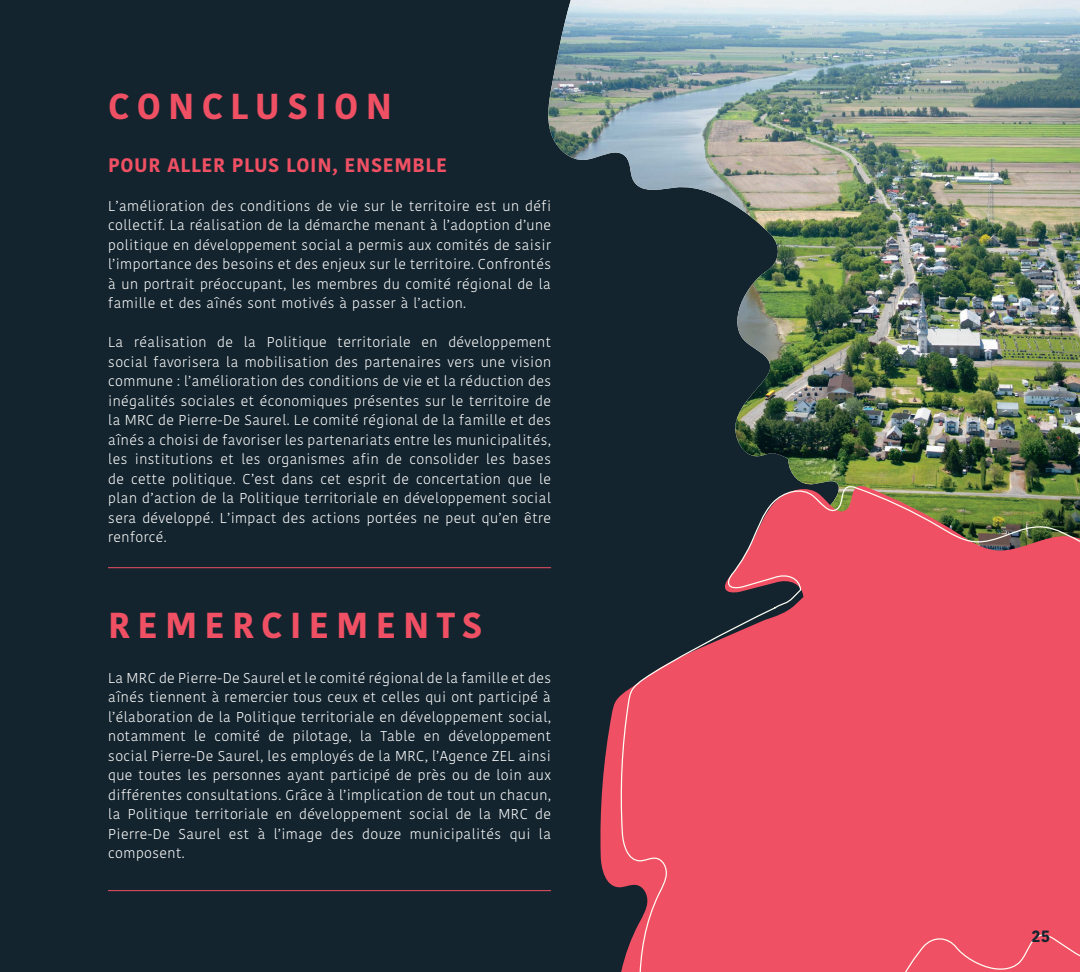
<style>
.page{position:relative;width:1080px;height:972px;background:#13242e}
.page>*{position:absolute;margin:0;border:0;box-sizing:border-box;transform-origin:0 0}
.t1{font:700 36px "Kohinoor Devanagari";letter-spacing:.2em;color:#ef5063}
.t2{font:700 19.5px "Kohinoor Devanagari";letter-spacing:.03em;color:#ef5063}
.t3{font:700 16.5px "Kohinoor Devanagari";color:#13242e}
.t4{font:300 14.25px/19.5px "Kohinoor Devanagari";letter-spacing:.03em;color:#fff;text-align:justify}
</style>
<div class="page">
<img style="left:548px;top:0;width:532px;height:484px">
<svg style="left:600px;top:484px;width:480px;height:404px"></svg>
<svg style="left:620px;top:485px;width:460px;height:487px"></svg>
<hr style="left:108px;top:567px;width:443px;height:1px;background:#ef5063">
<hr style="left:108px;top:890px;width:443px;height:1px;background:#ef5063">
<h1 class="t1" style="left:108px;top:74px;width:285px">CONCLUSION</h1>
<h2 class="t2" style="left:108px;top:147px;width:340px">POUR ALLER PLUS LOIN, ENSEMBLE</h2>
<p class="t4" style="left:108px;top:196px;width:444px">L’amélioration des conditions de vie sur le territoire est un défi collectif. La réalisation de la démarche menant à l’adoption d’une politique en développement social a permis aux comités de saisir l’importance des besoins et des enjeux sur le territoire. Confrontés à un portrait préoccupant, les membres du comité régional de la famille et des aînés sont motivés à passer à l’action.</p>
<p class="t4" style="left:108px;top:332px;width:444px">La réalisation de la Politique territoriale en développement social favorisera la mobilisation des partenaires vers une vision commune : l’amélioration des conditions de vie et la réduction des inégalités sociales et économiques présentes sur le territoire de la MRC de Pierre-De Saurel. Le comité régional de la famille et des aînés a choisi de favoriser les partenariats entre les municipalités, les institutions et les organismes afin de consolider les bases de cette politique. C’est dans cet esprit de concertation que le plan d’action de la Politique territoriale en développement social sera développé. L’impact des actions portées ne peut qu’en être renforcé.</p>
<h1 class="t1" style="left:108px;top:594px;width:376px">REMERCIEMENTS</h1>
<p class="t4" style="left:108px;top:668px;width:444px">La MRC de Pierre-De Saurel et le comité régional de la famille et des aînés tiennent à remercier tous ceux et celles qui ont participé à l’élaboration de la Politique territoriale en développement social, notamment le comité de pilotage, la Table en développement social Pierre-De Saurel, les employés de la MRC, l’Agence ZEL ainsi que toutes les personnes ayant participé de près ou de loin aux différentes consultations. Grâce à l’implication de tout un chacun, la Politique territoriale en développement social de la MRC de Pierre-De Saurel est à l’image des douze municipalités qui la composent.</p>
<p class="t3" style="left:1031px;top:921px;width:20px">25</p>
</div>
